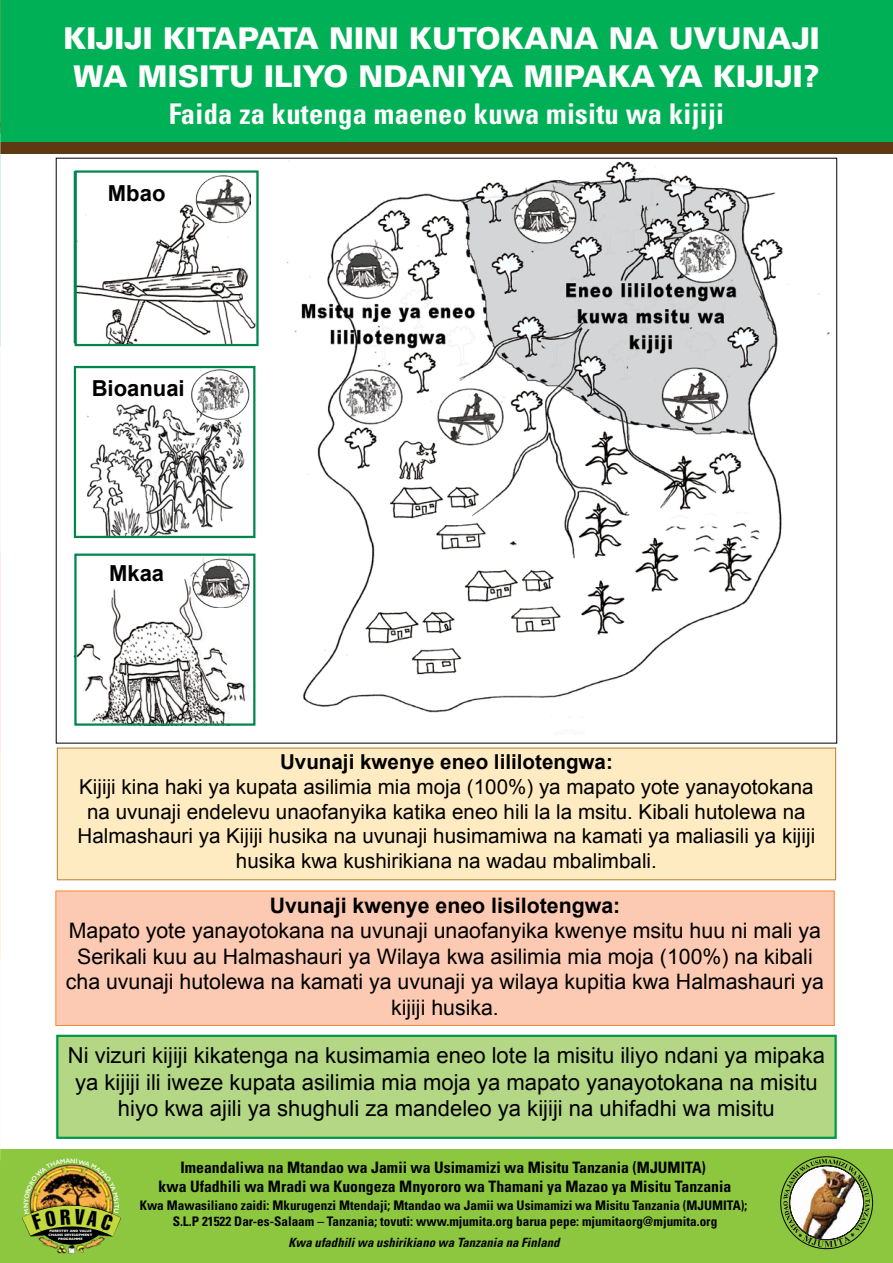
<style>
.page{position:relative;width:893px;height:1263px;background:#fff}
.page>*{position:absolute;margin:0;border:0;box-sizing:border-box;transform-origin:0 0}
.t1{font:900 30px/37.8px "Univers";color:#fff;text-align:center}
.t2{font:700 condensed 28.5px "Univers";letter-spacing:.01em;color:#fff}
.t3{font:22.05px/26.4px "Arial";color:#000;text-align:center}
.t4{font:700 22.05px "Arial";color:#000}
.t5{font:21.3px/25.7px "Arial";color:#000;text-align:center}
.t6{font:700 21.3px "Arial";color:#000}
.t7{font:20.55px/24.8px "Arial";color:#000;text-align:center}
.t8{font:700 20.55px "Arial";color:#000}
.t9{font:700 condensed 15.75px/18.9px "Univers";color:#000;text-align:center}
.t10{font:700 condensed 13.2px/15.9px "Univers";color:#000;text-align:center}
.t11{font:italic 700 condensed 12.75px "Univers";color:#000}
.t12{font:700 3.45px/4.1px "Gill Sans";color:#fff;text-align:center}
</style>
<div class="page">
<div style="left:0;top:0;width:893px;height:151px;background:#00b056"></div>
<img style="left:228px;top:161px;width:602px;height:565px">
<div style="left:57px;top:748px;width:779px;height:132px;background:#ffebc1"></div>
<div style="left:57px;top:748px;width:779px;height:132px;border:1px solid #b87d2b"></div>
<div style="left:57px;top:1036px;width:779px;height:102px;background:#b4d785"></div>
<div style="left:56px;top:1035px;width:781px;height:104px;border:2px solid #009947"></div>
<div style="left:56px;top:891px;width:778px;height:134px;background:#fccab2"></div>
<div style="left:55px;top:890px;width:779px;height:136px;border:1px solid #f68833"></div>
<div style="left:76px;top:172px;width:181px;height:173px;background:#fff"></div>
<img style="left:78px;top:198px;width:178px;height:145px">
<div style="left:75px;top:170px;width:184px;height:176px;border:2px solid #00864d"></div>
<div style="left:75px;top:367px;width:179px;height:170px;background:#fff"></div>
<img style="left:87px;top:404px;width:158px;height:131px">
<div style="left:74px;top:366px;width:181px;height:172px;border:2px solid #00864d"></div>
<img style="left:77px;top:556px;width:175px;height:167px">
<div style="left:74px;top:553px;width:181px;height:173px;border:2px solid #00864d"></div>
<img style="left:194px;top:172px;width:56px;height:53px">
<img style="left:190px;top:365px;width:60px;height:55px">
<img style="left:188px;top:553px;width:63px;height:54px">
<div style="left:0;top:142px;width:893px;height:11px;background:#603913"></div>
<div style="left:0;top:1149px;width:893px;height:114px;background:#8dc63f"></div>
<img style="left:45px;top:1218px;width:77px;height:36px">
<img style="left:783px;top:1159px;width:87px;height:88px">
<img style="left:22px;top:1164px;width:99px;height:81px">
<h1 class="t1" style="left:63px;top:19px;width:758px">KIJIJI KITAPATA NINI KUTOKANA NA UVUNAJI<br>WA MISITU ILIYO NDANI YA MIPAKA YA KIJIJI?</h1>
<h2 class="t2" style="left:169px;top:96px;width:557px">Faida za kutenga maeneo kuwa misitu wa kijiji</h2>
<p class="t4" style="left:108px;top:178px;width:59px">Mbao</p>
<p class="t4" style="left:92px;top:373px;width:95px">Bioanuai</p>
<p class="t4" style="left:109px;top:559px;width:57px">Mkaa</p>
<p class="t8" style="left:280px;top:748px;width:334px">Uvunaji kwenye eneo lililotengwa:</p>
<p class="t7" style="left:78px;top:775px;width:739px">Kijiji kina haki ya kupata asilimia mia moja (100%) ya mapato yote yanayotokana na uvunaji endelevu unaofanyika katika eneo hili la la msitu. Kibali hutolewa na Halmashauri ya Kijiji husika na uvunaji husimamiwa na kamati ya maliasili ya kijiji husika kwa kushirikiana na wadau mbalimbali.</p>
<p class="t6" style="left:270px;top:891px;width:352px">Uvunaji kwenye eneo lisilotengwa:</p>
<p class="t5" style="left:66px;top:918px;width:760px">Mapato yote yanayotokana na uvunaji unaofanyika kwenye msitu huu ni mali ya Serikali kuu au Halmashauri ya Wilaya kwa asilimia mia moja (100%) na kibali cha uvunaji hutolewa na kamati ya uvunaji ya wilaya kupitia kwa Halmashauri ya kijiji husika.</p>
<p class="t3" style="left:68px;top:1043px;width:759px">Ni vizuri kijiji kikatenga na kusimamia eneo lote la misitu iliyo ndani ya mipaka ya kijiji ili iweze kupata asilimia mia moja ya mapato yanayotokana na misitu hiyo kwa ajili ya shughuli za mandeleo ya kijiji na uhifadhi wa misitu</p>
<p class="t12" style="left:49px;top:1229px;width:45px">FORESTRY AND VALUE<br>CHAINS DEVELOPMENT<br>PROGRAMME</p>
<p class="t9" style="left:159px;top:1158px;width:574px">Imeandaliwa na Mtandao wa Jamii wa Usimamizi wa Misitu Tanzania (MJUMITA)<br>kwa Ufadhili wa Mradi wa Kuongeza Mnyororo wa Thamani ya Mazao ya Misitu Tanzania</p>
<p class="t10" style="left:140px;top:1197px;width:609px">Kwa Mawasiliano zaidi: Mkurugenzi Mtendaji; Mtandao wa Jamii wa Usimamizi wa Misitu Tanzania (MJUMITA);<br>S.L.P 21522 Dar-es-Salaam – Tanzania; tovuti: www.mjumita.org barua pepe: mjumitaorg@mjumita.org</p>
<p class="t11" style="left:288px;top:1235px;width:273px">Kwa ufadhili wa ushirikiano wa Tanzania na Finland</p>
</div>
